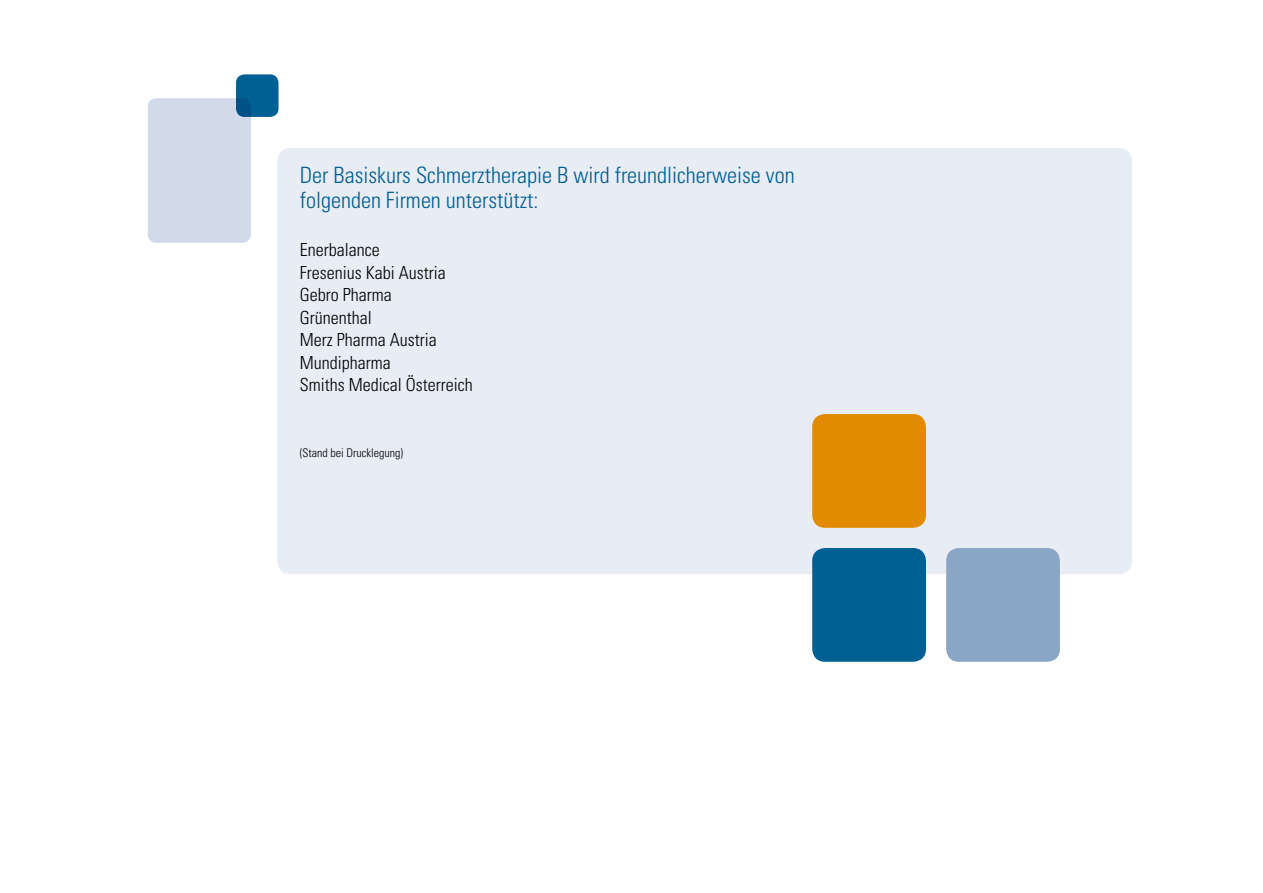
<style>
.page{position:relative;width:1263px;height:893px;background:#fff}
.page>*{position:absolute;margin:0;border:0;box-sizing:border-box;transform-origin:0 0}
.t1{font:300 condensed 22.5px/25.5px "Univers";color:#005f93}
.t2{font:300 condensed 18px/22.5px "Univers";color:#000}
.t3{font:300 condensed 12px "Univers";color:#000}
</style>
<div class="page">
<div style="left:277px;top:148px;width:855px;height:426px;background:#e8ecf4;border-radius:13px"></div>
<div style="left:236px;top:74px;width:43px;height:43px;background:#005f93;border-radius:9px"></div>
<div style="left:148px;top:98px;width:103px;height:145px;background:#d2dae9;border-radius:9px"></div>
<div style="left:812px;top:548px;width:114px;height:114px;background:#005f93;border-radius:13px"></div>
<div style="left:812px;top:414px;width:114px;height:114px;background:#e38b00;border-radius:13px"></div>
<div style="left:946px;top:548px;width:114px;height:114px;background:#8aa6c7;border-radius:13px"></div>
<p class="t1" style="left:300px;top:162px;width:496px">Der Basiskurs Schmerztherapie B wird freundlicherweise von folgenden Firmen unterstützt:</p>
<p class="t2" style="left:300px;top:238px;width:174px">Enerbalance<br>Fresenius Kabi Austria<br>Gebro Pharma<br>Grünenthal<br>Merz Pharma Austria<br>Mundipharma<br>Smiths Medical Österreich</p>
<p class="t3" style="left:300px;top:446px;width:105px">(Stand bei Drucklegung)</p>
</div>
